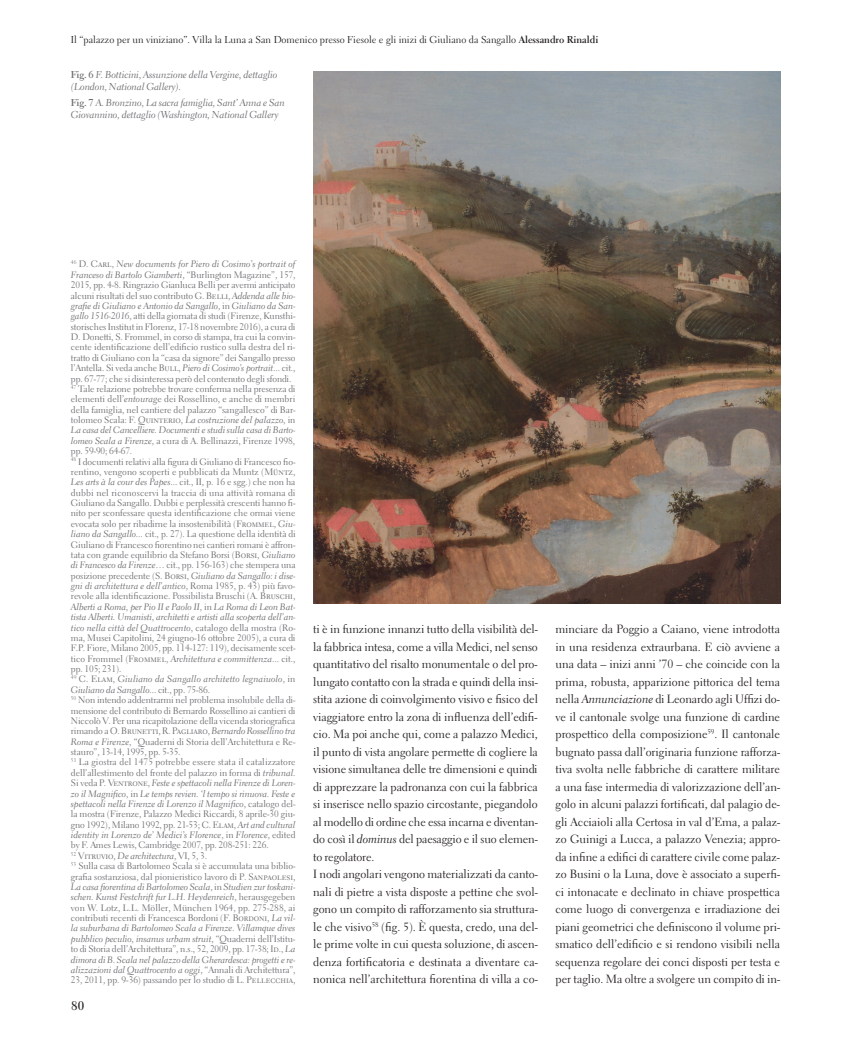
<style>
.page{position:relative;width:851px;height:1063px;background:#fff}
.page>*{position:absolute;margin:0;border:0;box-sizing:border-box;transform-origin:0 0}
.t1{font:700 12.5px "Electra LT Std";color:#231f20}
.t2{font:11.88px/17.5px "Electra LT Std";color:#231f20}
.t3{font:10px/12px "Electra LT Std Cursive";letter-spacing:-.01em;color:#6c6d70}
.t4{font:10px "Electra LT Std";color:#231f20}
.t5{font:9.38px/10.4px "Electra LT Std";letter-spacing:-.01em;color:#6c6d70}
.t6{font:9.38px/10.4px "Electra LT Std Cursive";letter-spacing:-.005em;color:#6c6d70}
.s1{font-weight:700}
.s2{font-family:"Electra LT Std";font-weight:700}
.s3{font-family:"Electra LT Std"}
.s4{font-family:"Electra LT Std Cursive"}
</style>
<div class="page">
<img style="left:313px;top:71px;width:467px;height:532px">
<p class="t4" style="left:71px;top:33px;width:529px">Il “palazzo per un viniziano”. Villa la Luna a San Domenico presso Fiesole e gli inizi di Giuliano da Sangallo <span class="s1">Alessandro Rinaldi</span></p>
<p class="t3" style="left:71px;top:69px;width:208px"><span class="s2">Fig. 6</span> F. Botticini, Assunzione della Vergine, dettaglio (London, National Gallery).</p>
<p class="t3" style="left:71px;top:96px;width:215px"><span class="s2">Fig. 7</span> A. Bronzino, La sacra famiglia, Sant’ Anna e San<br>Giovannino, dettaglio (Washington, National Gallery</p>
<p class="t6" style="left:71px;top:259px;width:226px"><sup>46</sup> <span class="s3">D. Carl,</span> New documents for Piero di Cosimo’s portrait of<br>Franceso di Bartolo Giamberti<span class="s3">, “Burlington Magazine”, 157,</span></p>
<p class="t5" style="left:71px;top:280px;width:226px">2015, pp. 4-8. Ringrazio Gianluca Belli per avermi anticipato alcuni risultati del suo contributo G. Belli, <span class="s4">Addenda alle bio-</span></p>
<p class="t6" style="left:71px;top:301px;width:226px">grafie di Giuliano e Antonio da Sangallo<span class="s3">, in</span> Giuliano da San-</p>
<p class="t5" style="left:71px;top:311px;width:226px"><span class="s4">gallo 1516-2016</span>, atti della giornata di studi (Firenze, Kunsthi&shy;storisches Institut in Florenz, 17-18 novembre 2016), a cura di D. Donetti, S. Frommel, in corso di stampa, tra cui la convin&shy;cente identificazione dell’edificio rustico sulla destra del ri&shy;tratto di Giuliano con la “casa da signore” dei Sangallo presso l’Antella. Si veda anche Bull, <span class="s4">Piero di Cosimo’s portrait</span>... cit., pp. 67-77; che si disinteressa però del contenuto degli sfondi.<br><sup>47</sup> Tale relazione potrebbe trovare conferma nella presenza di elementi dell’<span class="s4">entourag</span>e dei Rossellino, e anche di membri della famiglia, nel cantiere del palazzo “sangallesco” di Bar&shy;tolomeo Scala: F. Quinterio, <span class="s4">La costruzione del palazzo</span>, in</p>
<p class="t6" style="left:71px;top:425px;width:226px">La casa del Cancelliere. Documenti e studi sulla casa di Barto-</p>
<p class="t5" style="left:71px;top:435px;width:226px"><span class="s4">lomeo Scala a Firenze</span>, a cura di A. Bellinazzi, Firenze 1998, pp. 59-90; 64-67.<br><sup>48</sup> I documenti relativi alla figura di Giuliano di Francesco fio&shy;rentino, vengono scoperti e pubblicati da Muntz (Müntz, <span class="s4">Les arts à la cour des Papes</span>... cit., II, p. 16 e sgg.) che non ha dubbi nel riconoscervi la traccia di una attività romana di Giuliano da Sangallo. Dubbi e perplessità crescenti hanno fi&shy;nito per sconfessare questa identificazione che ormai viene evocata solo per ribadirne la insostenibilità (Frommel, <span class="s4">Giu&shy;liano da Sangallo...</span> cit., p. 27). La questione della identità di Giuliano di Francesco fiorentino nei cantieri romani è affron&shy;tata con grande equilibrio da Stefano Borsi (Borsi, <span class="s4">Giuliano di Francesco da Firenze</span>… cit., pp. 156-163) che stempera una posizione precedente (S. Borsi, <span class="s4">Giuliano da Sangallo: i dise-</span></p>
<p class="t6" style="left:71px;top:581px;width:226px">gni di architettura e dell’antico<span class="s3">, Roma 1985, p. 43) più favo-</span></p>
<p class="t5" style="left:71px;top:591px;width:226px">revole alla identificazione. Possibilista Bruschi (A. Bruschi,</p>
<p class="t6" style="left:71px;top:601px;width:226px;text-align:justify">Alberti a Roma, per Pio II e Paolo II<span class="s3">, in</span> La Roma di Leon Bat&shy;tista Alberti. Umanisti, architetti e artisti alla scoperta dell’an&shy;tico nella città del Quattrocento<span class="s3">, catalogo della mostra (Ro-</span></p>
<p class="t5" style="left:71px;top:633px;width:226px;text-align:justify">ma, Musei Capitolini, 24 giugno-16 ottobre 2005), a cura di F.P. Fiore, Milano 2005, pp. 114-127: 119), decisamente scet&shy;tico Frommel (Frommel, <span class="s4">Architettura e committenza</span>... cit., pp. 105; 231).</p>
<p class="t6" style="left:71px;top:674px;width:226px"><sup>49</sup> <span class="s3">C. Elam,</span> Giuliano da Sangallo architetto legnaiuolo<span class="s3">, in<br></span>Giuliano da Sangallo<span class="s3">... cit., pp. 75-86.</span></p>
<p class="t5" style="left:71px;top:695px;width:226px"><sup>50</sup> Non intendo addentrarmi nel problema insolubile della di&shy;mensione del contributo di Bernardo Rossellino ai cantieri di Niccolò V. Per una ricapitolazione della vicenda storiografica rimando a O. Brunetti, R. Pagliaro, <span class="s4">Bernardo Rossellino tra Roma e Firenze</span>, “Quaderni di Storia dell’Architettura e Re&shy;stauro”, 13-14, 1995, pp. 5-35.<br><sup>51</sup> La giostra del 1475 potrebbe essere stata il catalizzatore dell’allestimento del fronte del palazzo in forma di <span class="s4">tribunal</span>.</p>
<p class="t6" style="left:71px;top:778px;width:226px;text-align:justify"><span class="s3">Si veda P. Ventrone,</span> Feste e spettacoli nella Firenze di Loren&shy;zo il Magnifico<span class="s3">, in</span> Le temps revien. ‘l tempo si rinuova. Feste e spettacoli nella Firenze di Lorenzo il Magnifico<span class="s3">, catalogo del-</span></p>
<p class="t5" style="left:71px;top:809px;width:226px">la mostra (Firenze, Palazzo Medici Riccardi, 8 aprile-30 giu&shy;gno 1992), Milano 1992, pp. 21-53; C. Elam, <span class="s4">Art and cultural</span></p>
<p class="t6" style="left:71px;top:830px;width:226px">identity in Lorenzo de’ Medici’s Florence<span class="s3">, in</span> Florence<span class="s3">, edited</span></p>
<p class="t5" style="left:71px;top:840px;width:226px">by F. Ames Lewis, Cambridge 2007, pp. 208-251: 226.<br><sup>52</sup> Vitruvio, <span class="s4">De architectura</span>, VI, 5, 3.<br><sup>53</sup> Sulla casa di Bartolomeo Scala si è accumulata una biblio&shy;grafia sostanziosa, dal pionieristico lavoro di P. Sanpaolesi,</p>
<p class="t6" style="left:71px;top:882px;width:226px">La casa fiorentina di Bartolomeo Scala<span class="s3">, in</span> Studien zur toskani&shy;schen. Kunst Festchrift fur L.H. Heydenreich<span class="s3">, herausgegeben</span></p>
<p class="t5" style="left:71px;top:902px;width:226px">von W. Lotz, L.L. Möller, München 1964, pp. 275-288, ai contributi recenti di Francesca Bordoni (F. Bordoni, <span class="s4">La vil-</span></p>
<p class="t6" style="left:71px;top:923px;width:226px">la suburbana di Bartolomeo Scala a Firenze. Villamque dives pubblico peculio, insanus urbam struit<span class="s3">, “Quaderni dell’Istitu-</span></p>
<p class="t5" style="left:71px;top:944px;width:226px">to di Storia dell’Architettura”, n.s., 52, 2009, pp. 17-38; Id., <span class="s4">La</span></p>
<p class="t6" style="left:71px;top:954px;width:226px">dimora di B. Scala nel palazzo della Gherardesca: progetti e re&shy;alizzazioni dal Quattrocento a oggi<span class="s3">, “Annali di Architettura”,</span></p>
<p class="t5" style="left:71px;top:975px;width:226px">23, 2011, pp. 9-36) passando per lo studio di L. Pellecchia,</p>
<h1 class="t1" style="left:71px;top:998px;width:14px">80</h1>
<p class="t2" style="left:313px;top:621px;width:226px">ti è in funzione innanzi tutto della visibilità del&shy;la fabbrica intesa, come a villa Medici, nel senso quantitativo del risalto monumentale o del pro&shy;lungato contatto con la strada e quindi della insi&shy;stita azione di coinvolgimento visivo e fisico del viaggiatore entro la zona di influenza dell’edifi&shy;cio. Ma poi anche qui, come a palazzo Medici, il punto di vista angolare permette di cogliere la visione simultanea delle tre dimensioni e quindi di apprezzare la padronanza con cui la fabbrica si inserisce nello spazio circostante, piegandolo al modello di ordine che essa incarna e diventan&shy;do così il <span class="s4">dominus</span> del paesaggio e il suo elemen&shy;to regolatore.<br>I nodi angolari vengono materializzati da canto&shy;nali di pietre a vista disposte a pettine che svol&shy;gono un compito di rafforzamento sia struttura&shy;le che visivo<sup>58</sup> (fig. 5). È questa, credo, una del&shy;le prime volte in cui questa soluzione, di ascen&shy;denza fortificatoria e destinata a diventare ca&shy;nonica nell’architettura fiorentina di villa a co-</p>
<p class="t2" style="left:555px;top:621px;width:226px;text-align:justify">minciare da Poggio a Caiano, viene introdotta in una residenza extraurbana. E ciò avviene a una data – inizi anni ’70 – che coincide con la prima, robusta, apparizione pittorica del tema nella <span class="s4">Annunciazione</span> di Leonardo agli Uffizi do&shy;ve il cantonale svolge una funzione di cardine prospettico della composizione<sup>59</sup>. Il cantonale bugnato passa dall’originaria funzione rafforza&shy;tiva svolta nelle fabbriche di carattere militare a una fase intermedia di valorizzazione dell’an&shy;golo in alcuni palazzi fortificati, dal palagio de&shy;gli Acciaioli alla Certosa in val d’Ema, a palaz&shy;zo Guinigi a Lucca, a palazzo Venezia; appro&shy;da infine a edifici di carattere civile come palaz&shy;zo Busini o la Luna, dove è associato a superfi&shy;ci intonacate e declinato in chiave prospettica come luogo di convergenza e irradiazione dei piani geometrici che definiscono il volume pri&shy;smatico dell’edificio e si rendono visibili nella sequenza regolare dei conci disposti per testa e per taglio. Ma oltre a svolgere un compito di in-</p>
</div>
